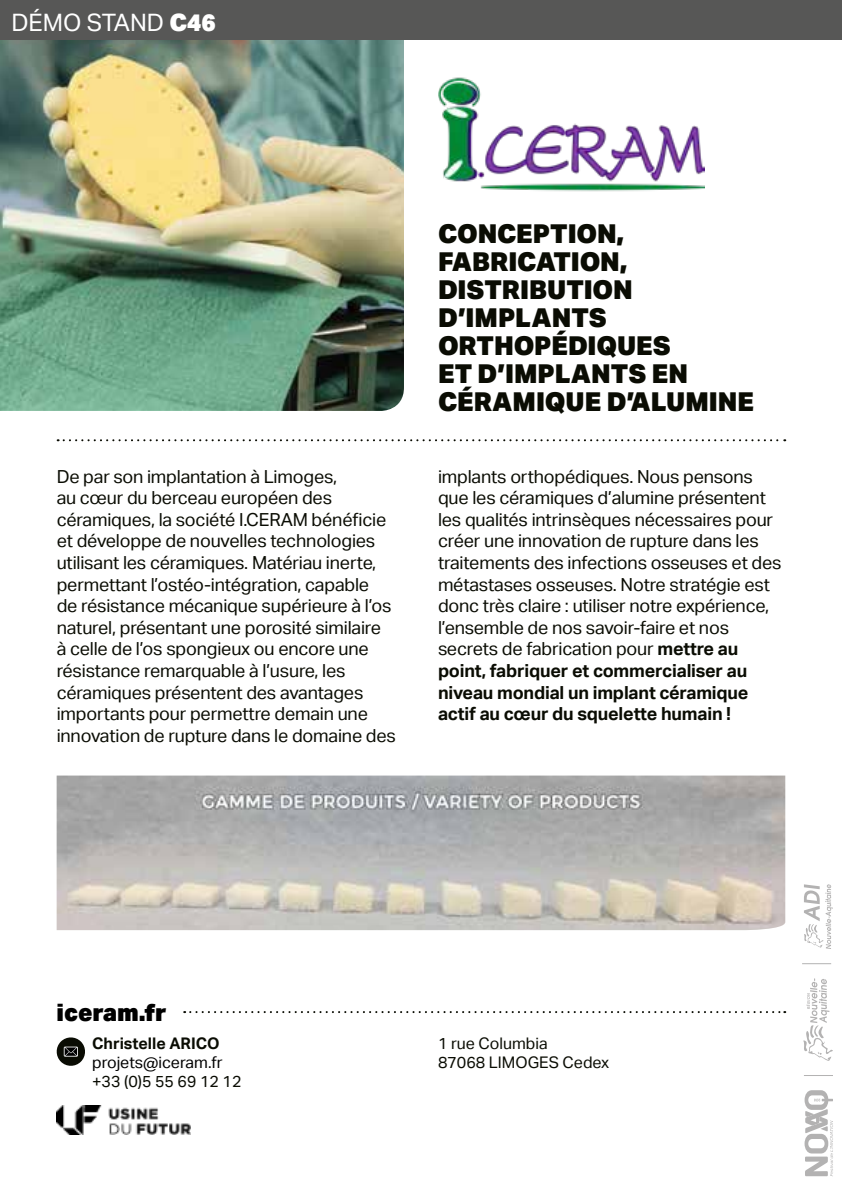
<style>
.page{position:relative;width:842px;height:1191px;background:#fff}
.page>*{position:absolute;margin:0;border:0;box-sizing:border-box;transform-origin:0 0}
.t1{font:900 26px/28px "Aktiv Grotesk";color:#0a0c03}
.t2{font:24px "Aktiv Grotesk";color:#fff}
.t3{font:900 24px "Aktiv Grotesk";letter-spacing:-.005em;color:#000}
.t4{font:18px/21.6px "Aktiv Grotesk";letter-spacing:-.01em;color:#0a0c03}
.t5{font:16px/19.2px "Aktiv Grotesk";color:#0a0c03}
.t6{font:16px "Aktiv Grotesk";color:#000}
.t7{font:700 16px "Aktiv Grotesk";color:#0a0c03}
.s1{font-weight:900}
.s2{font-weight:700}
</style>
<div class="page">
<svg style="left:802px;top:884px;width:31px;height:293px"></svg>
<img style="left:57px;top:775px;width:728px;height:155px">
<img style="left:438px;top:77px;width:267px;height:115px">
<svg style="left:184px;top:1011px;width:601px;height:2px"></svg>
<svg style="left:56px;top:1037px;width:29px;height:29px"></svg>
<svg style="left:58px;top:439px;width:727px;height:2px"></svg>
<img style="left:0;top:40px;width:404px;height:371px">
<img style="left:57px;top:1105px;width:133px;height:29px">
<div style="left:0;top:0;width:842px;height:40px;background:#575756"></div>
<h2 class="t2" style="left:11px;top:8px;width:206px">DÉMO STAND <span class="s1">C46</span></h2>
<p class="t4" style="left:57px;top:465px;width:341px">De par son implantation à Limoges,<br>au cœur du berceau européen des céramiques, la société I.CERAM bénéficie et développe de nouvelles technologies utilisant les céramiques. Matériau inerte, permettant l’ostéo-intégration, capable<br>de résistance mécanique supérieure à l’os naturel, présentant une porosité similaire<br>à celle de l’os spongieux ou encore une résistance remarquable à l’usure, les céramiques présentent des avantages importants pour permettre demain une innovation de rupture dans le domaine des</p>
<h1 class="t1" style="left:438px;top:219px;width:318px">CONCEPTION,<br>FABRICATION,<br>DISTRIBUTION<br>D’IMPLANTS<br>ORTHOPÉDIQUES<br>ET D’IMPLANTS EN<br>CÉRAMIQUE D’ALUMINE</h1>
<p class="t4" style="left:438px;top:465px;width:345px">implants orthopédiques. Nous pensons que les céramiques d’alumine présentent les qualités intrinsèques nécessaires pour créer une innovation de rupture dans les traitements des infections osseuses et des métastases osseuses. Notre stratégie est donc très claire : utiliser notre expérience, l’ensemble de nos savoir-faire et nos secrets de fabrication pour <span class="s2">mettre au point, fabriquer et commercialiser au niveau mondial un implant céramique actif au cœur du squelette humain !</span></p>
<h2 class="t3" style="left:57px;top:996px;width:111px">iceram.fr</h2>
<p class="t7" style="left:92px;top:1034px;width:129px">Christelle ARICO</p>
<p class="t6" style="left:92px;top:1053px;width:132px">projets@iceram.fr</p>
<p class="t5" style="left:92px;top:1072px;width:151px">+33 (0)5 55 69 12 12</p>
<p class="t5" style="left:438px;top:1033px;width:173px">1 rue Columbia<br>87068 LIMOGES Cedex</p>
</div>
